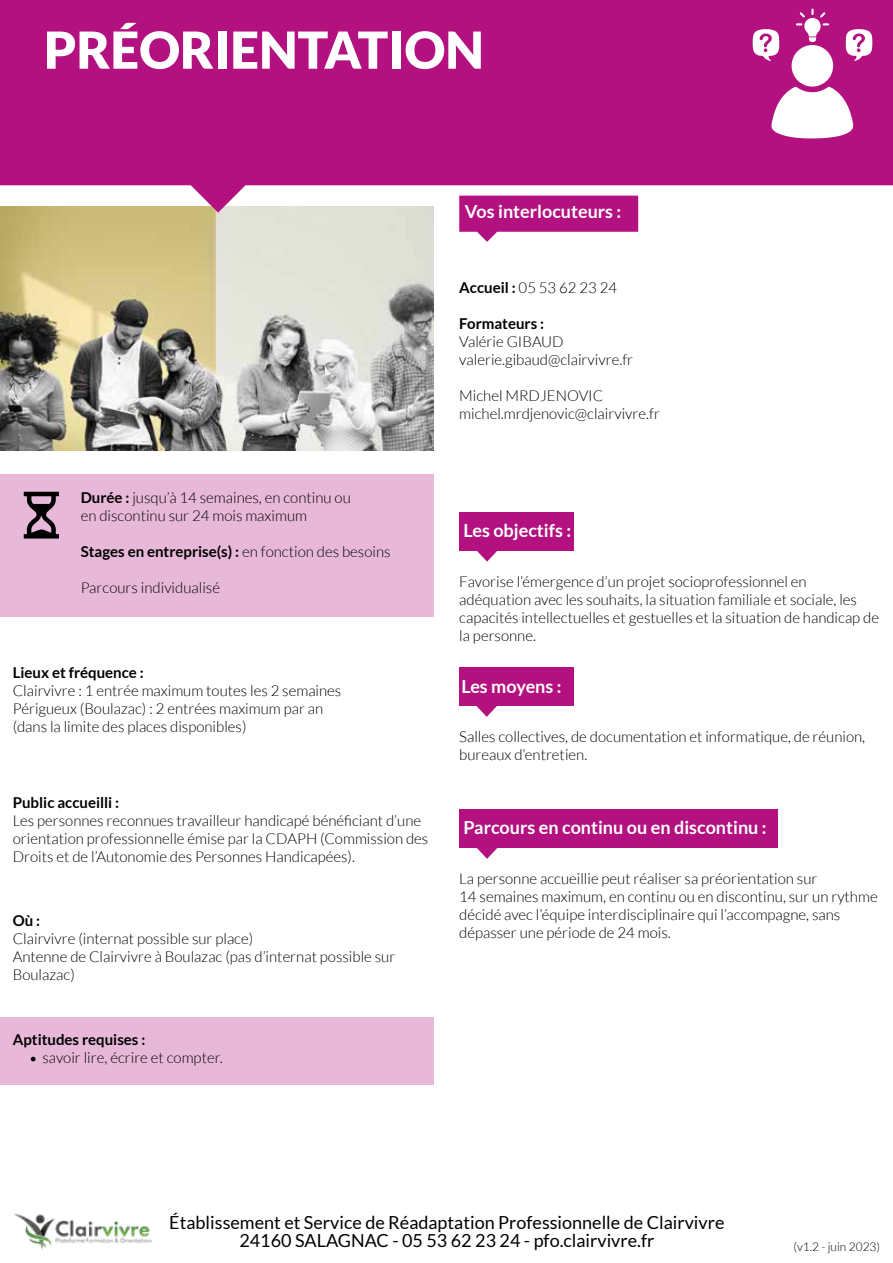
<style>
.page{position:relative;width:893px;height:1263px;background:#fff}
.page>*{position:absolute;margin:0;border:0;box-sizing:border-box;transform-origin:0 0}
.t1{font:900 51px "Lato";color:#fff}
.t2{font:18px/18px "Lato";color:#000;text-align:center}
.t3{font:700 18px "Lato";color:#fff}
.t4{font:300 15px/18px "Lato";color:#000}
.t5{font:700 15px "Lato";color:#000}
.t6{font:300 12px "Lato";color:#000}
.s1{font-weight:700}
.s2{font-weight:300}
.s3{font-family:"Minion Pro";font-weight:400;font-size:18px}
</style>
<div class="page">
<img style="left:0;top:213px;width:434px;height:237px">
<svg style="left:0;top:0;width:893px;height:213px;background:#bb2c8d"></svg>
<div style="left:0;top:475px;width:434px;height:142px;background:#e8b8d9"></div>
<div style="left:0;top:1017px;width:434px;height:68px;background:#e8b8d9"></div>
<svg style="left:771px;top:87px;width:83px;height:51px"></svg>
<svg style="left:846px;top:29px;width:26px;height:32px"></svg>
<svg style="left:752px;top:29px;width:27px;height:32px"></svg>
<div style="left:791px;top:45px;width:42px;height:42px;background:#fff;border-radius:50%"></div>
<svg style="left:796px;top:9px;width:33px;height:33px"></svg>
<svg style="left:459px;top:196px;width:179px;height:46px"></svg>
<svg style="left:477px;top:551px;width:20px;height:11px"></svg>
<div style="left:459px;top:512px;width:115px;height:39px;background:#b31180"></div>
<svg style="left:476px;top:706px;width:21px;height:11px"></svg>
<div style="left:459px;top:668px;width:115px;height:38px;background:#b31180"></div>
<svg style="left:477px;top:848px;width:20px;height:11px"></svg>
<div style="left:459px;top:810px;width:319px;height:38px;background:#b31180"></div>
<svg style="left:24px;top:492px;width:35px;height:46px"></svg>
<img style="left:14px;top:1213px;width:138px;height:37px">
<h1 class="t1" style="left:44px;top:20px;width:441px">PRÉORIENTATION</h1>
<p class="t3" style="left:465px;top:201px;width:158px">Vos interlocuteurs :</p>
<p class="t4" style="left:81px;top:489px;width:271px"><span class="s1">Durée :</span> jusqu’à 14 semaines, en continu ou en discontinu sur 24 mois maximum</p>
<p class="t5" style="left:81px;top:543px;width:311px">Stages en entreprise(s) : <span class="s2">en fonction des besoins</span></p>
<p class="t4" style="left:81px;top:579px;width:141px">Parcours individualisé</p>
<p class="t5" style="left:13px;top:664px;width:133px">Lieux et fréquence :</p>
<p class="t4" style="left:13px;top:682px;width:330px">Clairvivre : 1 entrée maximum toutes les 2 semaines<br>Périgueux (Boulazac) : 2 entrées maximum par an (dans la limite des places disponibles)</p>
<p class="t5" style="left:13px;top:794px;width:108px">Public accueilli :</p>
<p class="t4" style="left:13px;top:812px;width:417px">Les personnes reconnues travailleur handicapé bénéficiant d’une orientation professionnelle émise par la CDAPH (Commission des<br>Droits et de l’Autonomie des Personnes Handicapées).</p>
<p class="t5" style="left:13px;top:912px;width:29px">Où :</p>
<p class="t4" style="left:13px;top:930px;width:384px">Clairvivre (internat possible sur place)<br>Antenne de Clairvivre à Boulazac (pas d’internat possible sur<br>Boulazac)</p>
<p class="t5" style="left:13px;top:1031px;width:134px">Aptitudes requises :</p>
<p class="t4" style="left:30px;top:1049px;width:194px"><span class="s3">•</span> savoir lire, écrire et compter.</p>
<p class="t4" style="left:459px;top:278px;width:159px"><span class="s1">Accueil :</span> 05 53 62 23 24</p>
<p class="t5" style="left:459px;top:315px;width:86px">Formateurs :</p>
<p class="t4" style="left:459px;top:332px;width:175px">Valérie GIBAUD valerie.gibaud@clairvivre.fr</p>
<p class="t4" style="left:459px;top:386px;width:202px">Michel MRDJENOVIC michel.mrdjenovic@clairvivre.fr</p>
<p class="t3" style="left:463px;top:520px;width:109px">Les objectifs :</p>
<p class="t4" style="left:459px;top:572px;width:421px">Favorise l’émergence d’un projet socioprofessionnel en adéquation avec les souhaits, la situation familiale et sociale, les capacités intellectuelles et gestuelles et la situation de handicap de la personne.</p>
<p class="t3" style="left:461px;top:676px;width:102px">Les moyens :</p>
<p class="t4" style="left:459px;top:728px;width:407px">Salles collectives, de documentation et informatique, de réunion, bureaux d’entretien.</p>
<p class="t3" style="left:463px;top:817px;width:305px">Parcours en continu ou en discontinu :</p>
<p class="t4" style="left:459px;top:869px;width:420px">La personne accueillie peut réaliser sa préorientation sur<br>14 semaines maximum, en continu ou en discontinu, sur un rythme décidé avec l’équipe interdisciplinaire qui l’accompagne, sans dépasser une période de 24 mois.</p>
<p class="t2" style="left:169px;top:1214px;width:557px">Établissement et Service de Réadaptation Professionnelle de Clairvivre<br>24160 SALAGNAC - 05 53 62 23 24 - pfo.clairvivre.fr</p>
<p class="t6" style="left:793px;top:1240px;width:88px">(v1.2 - juin 2023)</p>
</div>
